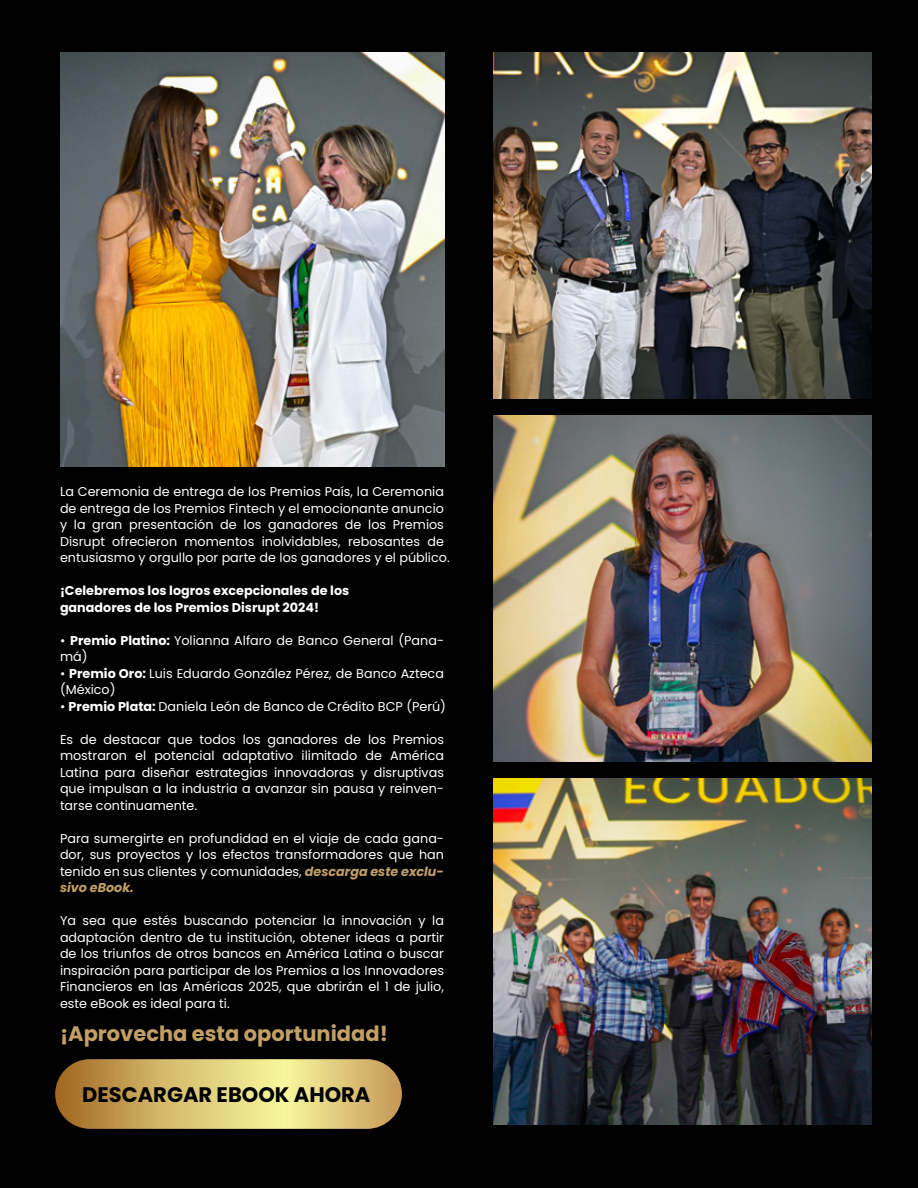
<style>
.page{position:relative;width:918px;height:1188px;background:#000}
.page>*{position:absolute;margin:0;border:0;box-sizing:border-box;transform-origin:0 0}
.t1{font:700 21px "Poppins";color:#c29f65}
.t2{font:700 21px "Poppins";color:#000}
.t3{font:12.75px/16.5px "Poppins";color:#fff}
.t4{font:700 12.75px/16.5px "Poppins";color:#fff}
.s1{font-weight:700}
.s2{font-weight:700;font-style:italic;color:#c29f65}
</style>
<div class="page">
<img style="left:493px;top:416px;width:378px;height:346px">
<img style="left:493px;top:53px;width:378px;height:346px">
<img style="left:60px;top:53px;width:384px;height:413px">
<img style="left:493px;top:779px;width:378px;height:346px">
<svg style="left:55px;top:1059px;width:347px;height:70px;background:#d5bc6e"></svg>
<p class="t3" style="left:60px;top:483px;width:391px">La Ceremonia de entrega de los Premios País, la Ceremonia de entrega de los Premios Fintech y el emocionante anuncio y la gran presentación de los ganadores de los Premios Disrupt ofrecieron momentos inolvidables, rebosantes de entusiasmo y orgullo por parte de los ganadores y el público.</p>
<p class="t4" style="left:60px;top:582px;width:291px">¡Celebremos los logros excepcionales de los ganadores de los Premios Disrupt 2024!</p>
<p class="t3" style="left:60px;top:632px;width:386px">• <span class="s1">Premio Platino:</span> Yolianna Alfaro de Banco General (Pana&shy;má)</p>
<p class="t3" style="left:60px;top:665px;width:385px">• <span class="s1">Premio Oro:</span> Luis Eduardo González Pérez, de Banco Azteca (México)</p>
<p class="t3" style="left:60px;top:698px;width:388px">• <span class="s1">Premio Plata:</span> Daniela León de Banco de Crédito BCP (Perú)</p>
<p class="t3" style="left:60px;top:731px;width:386px;text-align:justify">Es de destacar que todos los ganadores de los Premios mostraron el potencial adaptativo ilimitado de América Latina para diseñar estrategias innovadoras y disruptivas que impulsan a la industria a avanzar sin pausa y reinven&shy;tarse continuamente.</p>
<p class="t3" style="left:60px;top:830px;width:385px;text-align:justify">Para sumergirte en profundidad en el viaje de cada gana&shy;dor, sus proyectos y los efectos transformadores que han tenido en sus clientes y comunidades, <span class="s2">descarga este exclu&shy;sivo eBook.</span></p>
<p class="t3" style="left:60px;top:912px;width:386px;text-align:justify">Ya sea que estés buscando potenciar la innovación y la adaptación dentro de tu institución, obtener ideas a partir de los triunfos de otros bancos en América Latina o buscar inspiración para participar de los Premios a los Innovadores Financieros en las Américas 2025, que abrirán el 1 de julio, este eBook es ideal para ti.</p>
<h1 class="t1" style="left:60px;top:1021px;width:329px">¡Aprovecha esta oportunidad!</h1>
<h1 class="t2" style="left:82px;top:1083px;width:290px">DESCARGAR EBOOK AHORA</h1>
</div>
